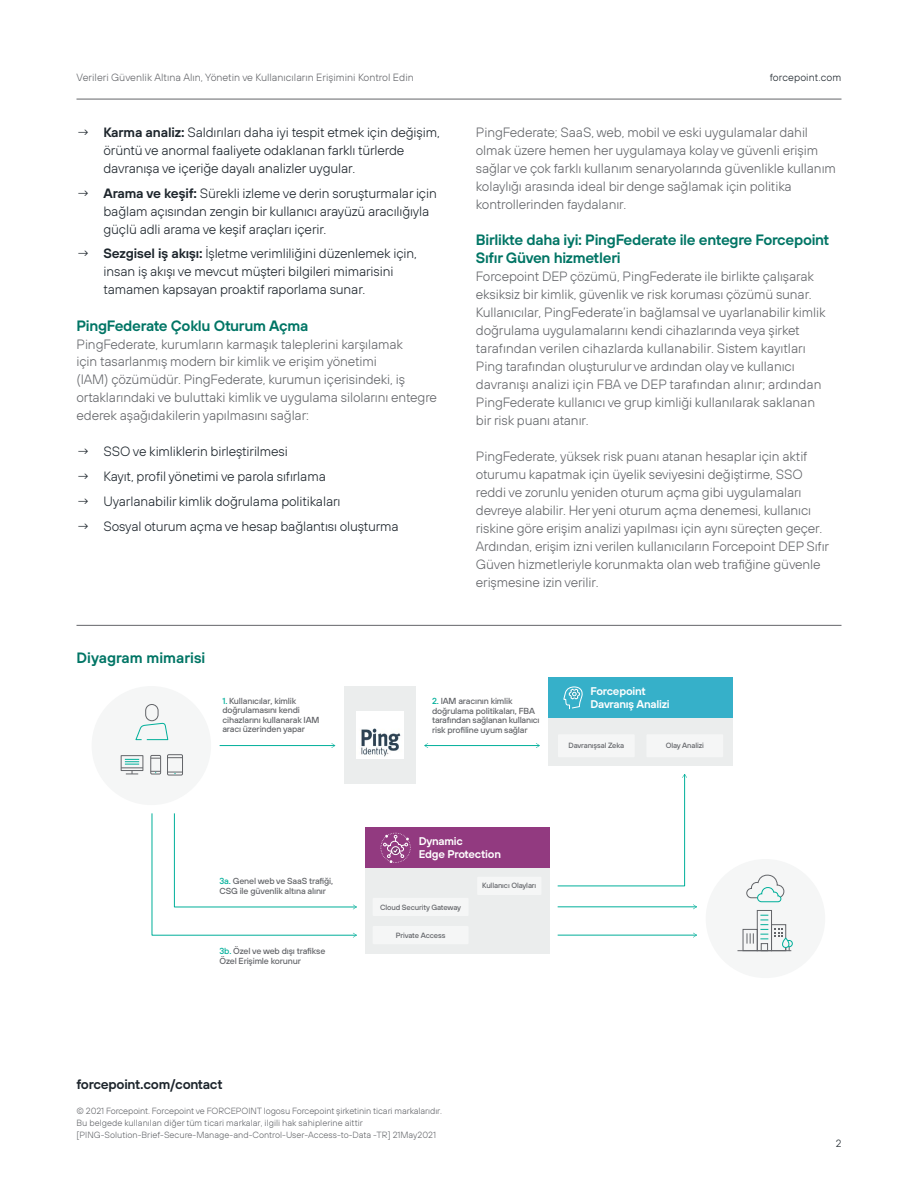
<style>
.page{position:relative;width:918px;height:1188px;background:#fff}
.page>*{position:absolute;margin:0;border:0;box-sizing:border-box;transform-origin:0 0}
.t1{font:600 15px/18px "FP Sans";letter-spacing:-.02em;color:#007565}
.t2{font:600 15px "FP Sans";color:#007565}
.t3{font:300 13.5px/18px "FP Sans";letter-spacing:-.01em;color:#636569}
.t4{font:300 13.5px/18px "FP Sans";letter-spacing:-.01em;color:#1d252c}
.t5{font:600 13.5px "FP Sans";letter-spacing:-.02em;color:#1d252c}
.t6{font:600 11.25px/12.8px "FP Sans";letter-spacing:-.02em;color:#fff}
.t7{font:300 10.5px "FP Sans";color:#636569}
.t8{font:300 10.5px "FP Sans";letter-spacing:.01em;color:#1d252c}
.t9{font:300 9px/12px "FP Sans";color:#636569}
.t10{font:500 8.85px/9.6px "FP Sans";letter-spacing:-.015em;color:#636569}
.t11{font:500 7.65px "FP Sans";letter-spacing:-.015em;color:#636569}
.s1{font-weight:600}
.s2{color:#00af9a}
</style>
<div class="page">
<hr style="left:76px;top:99px;width:766px;height:1px;background:#636569">
<hr style="left:76px;top:625px;width:766px;height:1px;background:#636569">
<div style="left:344px;top:687px;width:72px;height:97px;background:#ebeded"></div>
<div style="left:92px;top:686px;width:119px;height:119px;background:#f5f6f6;border-radius:50%"></div>
<hr style="left:220px;top:745px;width:115px;height:1px;background:#00af9a">
<svg style="left:331px;top:743px;width:4px;height:5px"></svg>
<hr style="left:425px;top:745px;width:114px;height:1px;background:#00af9a">
<svg style="left:424px;top:743px;width:4px;height:5px"></svg>
<svg style="left:536px;top:743px;width:4px;height:5px"></svg>
<svg style="left:152px;top:813px;width:205px;height:125px"></svg>
<hr style="left:558px;top:935px;width:138px;height:1px;background:#00af9a">
<svg style="left:693px;top:933px;width:4px;height:5px"></svg>
<hr style="left:558px;top:907px;width:138px;height:1px;background:#00af9a">
<svg style="left:693px;top:904px;width:4px;height:5px"></svg>
<svg style="left:558px;top:774px;width:129px;height:112px"></svg>
<svg style="left:135px;top:704px;width:34px;height:37px"></svg>
<svg style="left:120px;top:755px;width:24px;height:20px"></svg>
<div style="left:150px;top:755px;width:11px;height:19px;border:1px solid #636569"></div>
<svg style="left:151px;top:771px;width:10px;height:2px"></svg>
<div style="left:167px;top:754px;width:16px;height:21px;border:1px solid #636569"></div>
<svg style="left:168px;top:757px;width:15px;height:1px"></svg>
<svg style="left:168px;top:772px;width:15px;height:2px"></svg>
<div style="left:706px;top:859px;width:119px;height:119px;background:#f5f6f6;border-radius:50%"></div>
<hr style="left:737px;top:950px;width:54px;height:1px;background:#636569">
<div style="left:757px;top:910px;width:15px;height:41px;border:1px solid #636569"></div>
<svg style="left:747px;top:933px;width:7px;height:11px"></svg>
<div style="left:743px;top:929px;width:15px;height:22px;border:1px solid #636569"></div>
<svg style="left:760px;top:915px;width:33px;height:37px"></svg>
<svg style="left:746px;top:874px;width:39px;height:29px"></svg>
<div style="left:365px;top:828px;width:184px;height:126px;background:#ebeded"></div>
<div style="left:365px;top:828px;width:184px;height:40px;background:#923a80"></div>
<svg style="left:381px;top:833px;width:30px;height:30px"></svg>
<div style="left:373px;top:898px;width:96px;height:18px;background:#f5f6f6"></div>
<div style="left:477px;top:877px;width:64px;height:18px;background:#f5f6f6"></div>
<div style="left:373px;top:926px;width:96px;height:18px;background:#f5f6f6"></div>
<div style="left:548px;top:678px;width:184px;height:87px;background:#ebeded"></div>
<div style="left:548px;top:678px;width:184px;height:40px;background:#36b0c9"></div>
<div style="left:558px;top:734px;width:77px;height:23px;background:#f5f6f6"></div>
<div style="left:646px;top:734px;width:77px;height:23px;background:#f5f6f6"></div>
<svg style="left:563px;top:686px;width:20px;height:23px"></svg>
<img style="left:356px;top:712px;width:48px;height:47px">
<p class="t7" style="left:76px;top:71px;width:339px">Verileri Güvenlik Altına Alın, Yönetin ve Kullanıcıların Erişimini Kontrol Edin</p>
<p class="t8" style="left:770px;top:71px;width:73px">forcepoint.com</p>
<p class="t4" style="left:104px;top:123px;width:338px;text-indent:-27px">→ <span class="s1">Karma analiz:</span> Saldırıları daha iyi tespit etmek için değişim, örüntü ve anormal faaliyete odaklanan farklı türlerde davranışa ve içeriğe dayalı analizler uygular.</p>
<p class="t4" style="left:104px;top:184px;width:335px;text-indent:-27px">→ <span class="s1">Arama ve keşif:</span> Sürekli izleme ve derin soruşturmalar için bağlam açısından zengin bir kullanıcı arayüzü aracılığıyla güçlü adli arama ve keşif araçları içerir.</p>
<p class="t4" style="left:104px;top:245px;width:315px;text-indent:-27px">→ <span class="s1">Sezgisel iş akışı:</span> İşletme verimliliğini düzenlemek için, insan iş akışı ve mevcut müşteri bilgileri mimarisini tamamen kapsayan proaktif raporlama sunar.</p>
<p class="t1" style="left:76px;top:316px;width:233px">PingFederate Çoklu Oturum Açma</p>
<p class="t3" style="left:76px;top:335px;width:362px">PingFederate, kurumların karmaşık taleplerini karşılamak<br>için tasarlanmış modern bir kimlik ve erişim yönetimi<br>(IAM) çözümüdür. PingFederate, kurumun içerisindeki, iş ortaklarındaki ve buluttaki kimlik ve uygulama silolarını entegre ederek aşağıdakilerin yapılmasını sağlar:</p>
<p class="t4" style="left:76px;top:443px;width:213px">→ SSO ve kimliklerin birleştirilmesi</p>
<p class="t4" style="left:76px;top:467px;width:251px">→ Kayıt, profil yönetimi ve parola sıfırlama</p>
<p class="t4" style="left:76px;top:492px;width:266px">→ Uyarlanabilir kimlik doğrulama politikaları</p>
<p class="t4" style="left:76px;top:517px;width:324px">→ Sosyal oturum açma ve hesap bağlantısı oluşturma</p>
<p class="t2" style="left:76px;top:648px;width:130px">Diyagram mimarisi</p>
<p class="t3" style="left:476px;top:123px;width:362px">PingFederate; SaaS, web, mobil ve eski uygulamalar dahil olmak üzere hemen her uygulamaya kolay ve güvenli erişim sağlar ve çok farklı kullanım senaryolarında güvenlikle kullanım kolaylığı arasında ideal bir denge sağlamak için politika kontrollerinden faydalanır.</p>
<p class="t1" style="left:476px;top:230px;width:355px">Birlikte daha iyi: PingFederate ile entegre Forcepoint<br>Sıfır Güven hizmetleri</p>
<p class="t3" style="left:476px;top:267px;width:351px">Forcepoint DEP çözümü, PingFederate ile birlikte çalışarak eksiksiz bir kimlik, güvenlik ve risk koruması çözümü sunar.<br>Kullanıcılar, PingFederate’in bağlamsal ve uyarlanabilir kimlik doğrulama uygulamalarını kendi cihazlarında veya şirket tarafından verilen cihazlarda kullanabilir. Sistem kayıtları Ping tarafından oluşturulur ve ardından olay ve kullanıcı davranışı analizi için FBA ve DEP tarafından alınır; ardından PingFederate kullanıcı ve grup kimliği kullanılarak saklanan bir risk puanı atanır.</p>
<p class="t3" style="left:476px;top:447px;width:355px">PingFederate, yüksek risk puanı atanan hesaplar için aktif oturumu kapatmak için üyelik seviyesini değiştirme, SSO reddi ve zorunlu yeniden oturum açma gibi uygulamaları devreye alabilir. Her yeni oturum açma denemesi, kullanıcı riskine göre erişim analizi yapılması için aynı süreçten geçer.<br>Ardından, erişim izni verilen kullanıcıların Forcepoint DEP Sıfır Güven hizmetleriyle korunmakta olan web trafiğine güvenle erişmesine izin verilir.</p>
<p class="t10" style="left:222px;top:696px;width:99px"><span class="s2">1.</span> Kullanıcılar, kimlik doğrulamasını kendi cihazlarını kullanarak IAM aracı üzerinden yapar</p>
<p class="t10" style="left:432px;top:696px;width:109px"><span class="s2">2.</span> IAM aracının kimlik doğrulama politikaları, FBA tarafından sağlanan kullanıcı risk profiline uyum sağlar</p>
<p class="t6" style="left:591px;top:685px;width:81px">Forcepoint<br>Davranış Analizi</p>
<p class="t11" style="left:568px;top:741px;width:57px">Davranışsal Zeka</p>
<p class="t11" style="left:666px;top:741px;width:40px">Olay Analizi</p>
<p class="t10" style="left:219px;top:876px;width:115px"><span class="s2">3a.</span> Genel web ve SaaS trafiği,<br>CSG ile güvenlik altına alınır</p>
<p class="t10" style="left:219px;top:946px;width:107px"><span class="s2">3b.</span> Özel ve web dışı trafikse<br>Özel Erişimle korunur</p>
<p class="t6" style="left:419px;top:835px;width:84px">Dynamic<br>Edge Protection</p>
<p class="t11" style="left:380px;top:902px;width:83px">Cloud Security Gateway</p>
<p class="t11" style="left:396px;top:930px;width:51px">Private Access</p>
<p class="t11" style="left:482px;top:881px;width:56px">Kullanıcı Olayları</p>
<p class="t5" style="left:76px;top:1075px;width:148px">forcepoint.com/contact</p>
<p class="t9" style="left:76px;top:1105px;width:367px">© 2021 Forcepoint. Forcepoint ve FORCEPOINT logosu Forcepoint şirketinin ticari markalarıdır.<br>Bu belgede kullanılan diğer tüm ticari markalar, ilgili hak sahiplerine aittir [PING-Solution-Brief-Secure-Manage-and-Control-User-Access-to-Data -TR] 21May2021</p>
<p class="t8" style="left:836px;top:1137px;width:7px">2</p>
</div>
